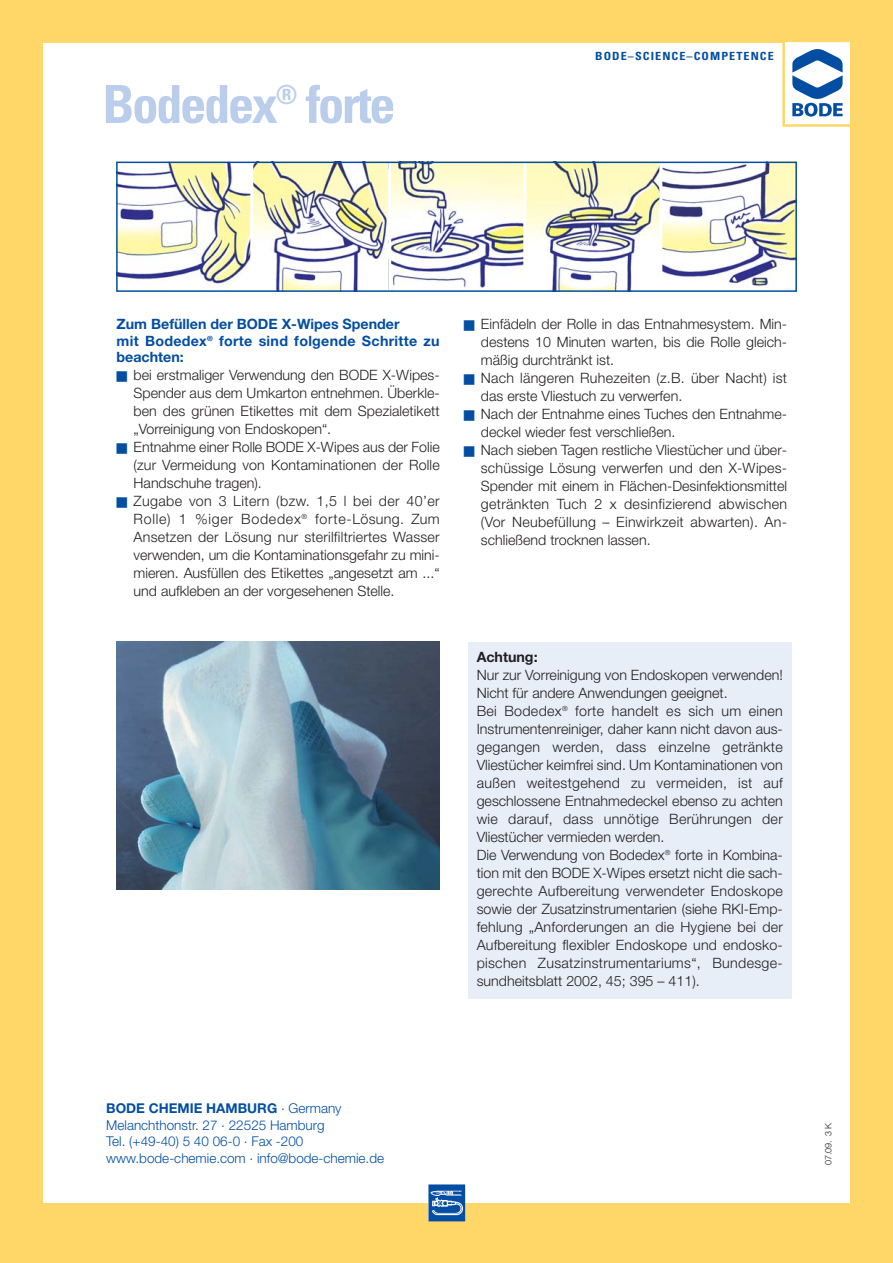
<style>
.page{position:relative;width:893px;height:1263px;background:#fff}
.page>*{position:absolute;margin:0;border:0;box-sizing:border-box;transform-origin:0 0}
.t1{font:700 condensed 52.5px "Univers";letter-spacing:-.045em;color:#baceeb}
.t2{font:300 14.25px/18px "Helvetica Neue";color:#231f20;text-align:justify}
.t3{font:700 14.25px/16.5px "Helvetica Neue";color:#034ea2}
.t4{font:700 14.25px "Helvetica Neue";color:#231f20}
.t5{font:300 13.5px/16.5px "Helvetica Neue";color:#034ea2}
.t6{font:700 condensed 11.25px "Univers";letter-spacing:.09em;color:#034ea2;scale:1.08 1}
.t7{font:300 9px "Helvetica Neue";color:#231f20}
.s1{color:#034ea2}
.s2{font-weight:700}
</style>
<div class="page">
<div style="left:0;top:1203px;width:893px;height:60px;background:#ffd768"></div>
<div style="left:0;top:0;width:43px;height:1263px;background:#ffd768"></div>
<div style="left:0;top:0;width:893px;height:43px;background:#ffd768"></div>
<svg style="left:792px;top:49px;width:51px;height:68px"></svg>
<div style="left:782px;top:40px;width:71px;height:87px;border:2px solid #ffd768"></div>
<div style="left:850px;top:0;width:43px;height:1263px;background:#ffd768"></div>
<img style="left:428px;top:1184px;width:38px;height:38px">
<div style="left:468px;top:642px;width:323px;height:357px;background:#e7eef8"></div>
<img style="left:119px;top:165px;width:131px;height:121px">
<img style="left:253px;top:165px;width:135px;height:124px">
<svg style="left:391px;top:165px;width:132px;height:123px"></svg>
<img style="left:526px;top:165px;width:133px;height:124px">
<svg style="left:662px;top:165px;width:132px;height:123px"></svg>
<div style="left:116px;top:162px;width:681px;height:130px;border:2px solid #034ea2"></div>
<img style="left:116px;top:642px;width:323px;height:247px">
<h1 class="t1" style="left:102px;top:85px;width:295px">Bodedex<sup>®</sup> forte</h1>
<p class="t6" style="left:595px;top:52px;width:167px">BODE–SCIENCE–COMPETENCE</p>
<p class="t3" style="left:117px;top:317px;width:325px">Zum Befüllen der BODE X-Wipes Spender<br>mit Bodedex<sup>®</sup> forte sind folgende Schritte zu beachten:</p>
<p class="t2" style="left:134px;top:367px;width:308px;text-indent:-17px"><span class="s1">■</span> bei erstmaliger Verwendung den BODE X-Wipes-Spender aus dem Umkarton entnehmen. Überkle&shy;ben des grünen Etikettes mit dem Spezialetikett „Vorreinigung von Endoskopen“.</p>
<p class="t2" style="left:134px;top:439px;width:308px;text-indent:-17px"><span class="s1">■</span> Entnahme einer Rolle BODE X-Wipes aus der Folie (zur Vermeidung von Kontaminationen der Rolle Handschuhe tragen).</p>
<p class="t2" style="left:134px;top:493px;width:308px;text-indent:-17px"><span class="s1">■</span> Zugabe von 3 Litern (bzw. 1,5 l bei der 40’er Rolle) 1 %iger Bodedex<sup>®</sup> forte-Lösung. Zum Ansetzen der Lösung nur sterilfiltriertes Wasser verwenden, um die Kontaminationsgefahr zu mini&shy;mieren. Ausfüllen des Etikettes „angesetzt am ...“ und aufkleben an der vorgesehenen Stelle.</p>
<p class="t2" style="left:481px;top:316px;width:308px;text-indent:-17px"><span class="s1">■</span> Einfädeln der Rolle in das Entnahmesystem. Min&shy;destens 10 Minuten warten, bis die Rolle gleich&shy;mäßig durchtränkt ist.</p>
<p class="t2" style="left:481px;top:370px;width:308px;text-indent:-17px"><span class="s1">■</span> Nach längeren Ruhezeiten (z.B. über Nacht) ist das erste Vliestuch zu verwerfen.</p>
<p class="t2" style="left:481px;top:406px;width:308px;text-indent:-17px"><span class="s1">■</span> Nach der Entnahme eines Tuches den Entnahme&shy;deckel wieder fest verschließen.</p>
<p class="t2" style="left:481px;top:442px;width:308px;text-indent:-17px"><span class="s1">■</span> Nach sieben Tagen restliche Vliestücher und über&shy;schüssige Lösung verwerfen und den X-Wipes-Spender mit einem in Flächen-Desinfektionsmittel getränkten Tuch 2 x desinfizierend abwischen (Vor Neubefüllung – Einwirkzeit abwarten). An - schließend trocknen lassen.</p>
<p class="t4" style="left:477px;top:652px;width:62px">Achtung:</p>
<p class="t2" style="left:477px;top:667px;width:308px;text-align:left">Nur zur Vorreinigung von Endoskopen verwenden!<br>Nicht für andere Anwendungen geeignet.<br>Bei Bodedex<sup>®</sup> forte handelt es sich um einen Instrumentenreiniger, daher kann nicht davon aus&shy;gegangen werden, dass einzelne getränkte Vliestücher keimfrei sind. Um Kontaminationen von außen weitestgehend zu vermeiden, ist auf geschlossene Entnahmedeckel ebenso zu achten wie darauf, dass unnötige Berührungen der Vliestücher vermieden werden.<br>Die Verwendung von Bodedex<sup>®</sup> forte in Kombina - tion mit den BODE X-Wipes ersetzt nicht die sach - ge rechte Aufbereitung verwendeter Endoskope sowie der Zusatz instrumentarien (siehe RKI-Emp&shy;fehlung „Anforderungen an die Hygiene bei der Aufbereitung flexibler Endoskope und endosko - pischen Zusatz instrumentariums“, Bundesge&shy;sundheitsblatt 2002, 45; 395 – 411).</p>
<p class="t5" style="left:106px;top:1101px;width:279px"><span class="s2">BODE CHEMIE HAMBURG</span> . Germany Melanchthonstr. 27 . 22525 Hamburg<br>Tel. (+49-40) 5 40 06-0 . Fax -200 www.bode-chemie.com . info@bode-chemie.de</p>
<p class="t7" style="left:825px;top:1165px;width:44px;rotate:-90deg">07.09. 3 K</p>
</div>
